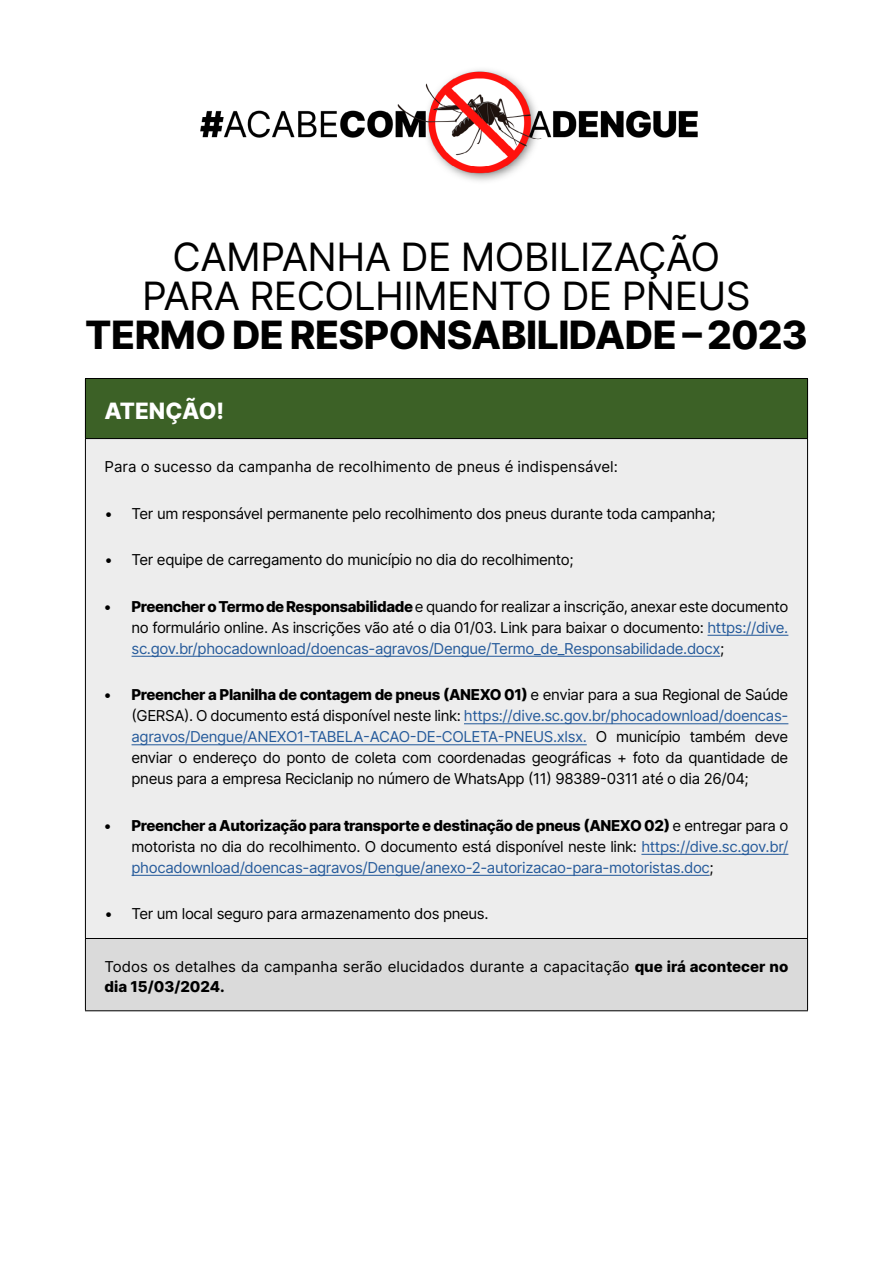
<style>
.page{position:relative;width:893px;height:1263px;background:#fff}
.page>*{position:absolute;margin:0;border:0;box-sizing:border-box;transform-origin:0 0}
.t1{font:39px/39px "Inter";letter-spacing:-.015em;color:#000;text-align:center}
.t2{font:800 39px "Inter";letter-spacing:-.015em;color:#000}
.t3{font:800 22.5px "Inter";letter-spacing:-.01em;color:#fff}
.t4{font:15px/21px "Inter";letter-spacing:-.025em;color:#000;text-align:justify}
.t5{font:15px/21px "Inter";letter-spacing:-.025em;color:#265b9b;text-align:justify}
.t6{font:15px/19.5px "Inter";color:#000}
.s1{font-weight:800}
.s2{color:#265b9b}
.s3{font-weight:800;color:#000}
.s4{color:#000}
</style>
<div class="page">
<img style="left:200px;top:69px;width:498px;height:112px">
<div style="left:85px;top:378px;width:722px;height:61px;background:#3c6126"></div>
<div style="left:85px;top:439px;width:722px;height:499px;background:#ededed"></div>
<div style="left:85px;top:938px;width:722px;height:73px;background:#dadada"></div>
<hr style="left:85px;top:378px;width:723px;height:1px;background:#000">
<hr style="left:85px;top:379px;width:1px;height:59px;background:#000">
<hr style="left:807px;top:379px;width:1px;height:59px;background:#000">
<hr style="left:85px;top:438px;width:723px;height:1px;background:#000">
<hr style="left:85px;top:439px;width:1px;height:499px;background:#000">
<hr style="left:807px;top:439px;width:1px;height:499px;background:#000">
<hr style="left:85px;top:938px;width:723px;height:1px;background:#000">
<hr style="left:85px;top:939px;width:1px;height:71px;background:#000">
<hr style="left:807px;top:939px;width:1px;height:71px;background:#000">
<hr style="left:85px;top:1010px;width:723px;height:1px;background:#000">
<hr style="left:707px;top:635px;width:81px;height:1px;background:#265b9b">
<hr style="left:132px;top:656px;width:588px;height:1px;background:#265b9b">
<hr style="left:464px;top:723px;width:324px;height:1px;background:#265b9b">
<hr style="left:132px;top:744px;width:455px;height:1px;background:#265b9b">
<hr style="left:641px;top:854px;width:147px;height:1px;background:#265b9b">
<hr style="left:132px;top:875px;width:578px;height:1px;background:#265b9b">
<h1 class="t1" style="left:142px;top:237px;width:610px">CAMPANHA DE MOBILIZAÇÃO<br>PARA RECOLHIMENTO DE PNEUS</h1>
<h1 class="t2" style="left:85px;top:307px;width:724px">TERMO DE RESPONSABILIDADE – 2023</h1>
<h2 class="t3" style="left:105px;top:395px;width:121px">ATENÇÃO!</h2>
<p class="t6" style="left:105px;top:457px;width:515px">Para o sucesso da campanha de recolhimento de pneus é indispensável:</p>
<p class="t4" style="left:105px;top:502px;width:613px">• Ter um responsável permanente pelo recolhimento dos pneus durante toda campanha;</p>
<p class="t4" style="left:105px;top:549px;width:471px">• Ter equipe de carregamento do município no dia do recolhimento;</p>
<p class="t4" style="left:132px;top:595px;width:658px;text-indent:-27px"><span class="s1">• Preencher o Termo de Responsabilidade</span> e quando for realizar a inscrição, anexar este documento no formulário online. As inscrições vão até o dia 01/03. Link para baixar o documento: <span class="s2">https://dive. sc.gov.br/phocadownload/doencas-agravos/Dengue/Termo_de_Responsabilidade.docx</span>;</p>
<p class="t4" style="left:132px;top:684px;width:658px;text-indent:-27px"><span class="s1">• Preencher a Planilha de contagem de pneus (ANEXO 01)</span> e enviar para a sua Regional de Saúde (GERSA). O documento está disponível neste link: <span class="s2">https://dive.sc.gov.br/phocadownload/doencas&shy;agravos/Dengue/ANEXO1-TABELA-ACAO-DE-COLETA-PNEUS.xlsx.</span> O município também deve enviar o endereço do ponto de coleta com coordenadas geográficas + foto da quantidade de pneus para a empresa Reciclanip no número de WhatsApp (11) 98389-0311 até o dia 26/04;</p>
<p class="t5" style="left:132px;top:814px;width:658px;text-indent:-27px"><span class="s3">• Preencher a Autorização para transporte e destinação de pneus (ANEXO 02)</span> <span class="s4">e entregar para o motorista no dia do recolhimento. O documento está disponível neste link:</span> https://dive.sc.gov.br/ phocadownload/doencas-agravos/Dengue/anexo-2-autorizacao-para-motoristas.doc<span class="s4">;</span></p>
<p class="t4" style="left:105px;top:903px;width:385px">• Ter um local seguro para armazenamento dos pneus.</p>
<p class="t6" style="left:105px;top:957px;width:685px">Todos os detalhes da campanha serão elucidados durante a capacitação <span class="s1">que irá acontecer no dia 15/03/2024.</span></p>
</div>
